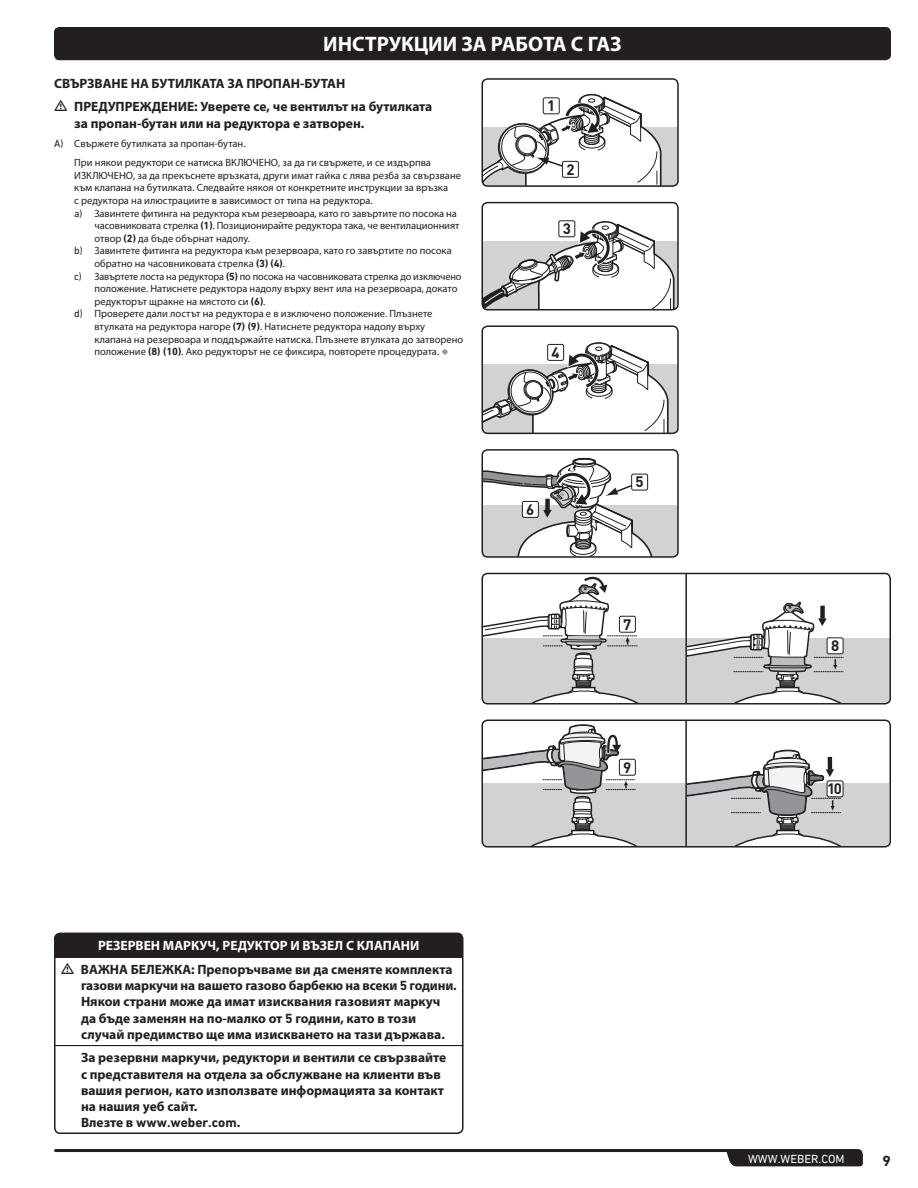
<style>
.page{position:relative;width:918px;height:1188px;background:#fff}
.page>*{position:absolute;margin:0;border:0;box-sizing:border-box;transform-origin:0 0}
.t1{font:700 21px "Myriad Pro";color:#fff}
.t2{font:700 15px "DIN Pro";color:#231f20}
.t3{font:700 15px "DIN Next LT Pro";color:#231f20}
.t4{font:700 13.5px/16.2px "Myriad Pro";color:#231f20}
.t5{font:700 13.5px "Myriad Pro";color:#fff}
.t6{font:700 13.5px "DIN Next LT Pro";color:#231f20}
.t7{font:12px "DIN Next LT Pro";color:#fff}
.t8{font:10.5px/19.4px "Myriad Pro";color:#231f20}
.s1{font-family:"DIN Next LT Pro"}
.s2{font-family:"DIN Next LT Pro";font-weight:700}
.s3{color:#939598}
.s4{font-family:"Myriad Pro"}
</style>
<div class="page">
<div style="left:54px;top:27px;width:837px;height:33px;background:#231f20;border-radius:5px"></div>
<hr style="left:56px;top:1149px;width:682px;height:3px;background:#231f20">
<div style="left:726px;top:1149px;width:137px;height:17px;background:#231f20"></div>
<div style="left:482px;top:127px;width:196px;height:58px;background:#d1d2d4"></div>
<svg style="left:482px;top:94px;width:180px;height:92px"></svg>
<div style="left:543px;top:98px;width:16px;height:16px;background:#fff;border-radius:2px"></div>
<div style="left:543px;top:97px;width:17px;height:17px;border:1px solid #231f20;border-radius:2px"></div>
<div style="left:562px;top:161px;width:16px;height:16px;background:#fff;border-radius:2px"></div>
<div style="left:562px;top:161px;width:17px;height:17px;border:1px solid #231f20;border-radius:2px"></div>
<div style="left:482px;top:78px;width:197px;height:109px;border:2px solid #231f20;border-radius:5px"></div>
<svg style="left:483px;top:221px;width:192px;height:89px"></svg>
<div style="left:559px;top:221px;width:16px;height:16px;background:#fff;border-radius:2px"></div>
<div style="left:558px;top:220px;width:17px;height:17px;border:1px solid #231f20;border-radius:2px"></div>
<div style="left:482px;top:202px;width:197px;height:108px;border:2px solid #231f20;border-radius:5px"></div>
<div style="left:482px;top:505px;width:196px;height:52px;background:#d1d2d4"></div>
<svg style="left:482px;top:457px;width:170px;height:100px"></svg>
<div style="left:482px;top:449px;width:197px;height:109px;border:2px solid #231f20;border-radius:5px"></div>
<div style="left:482px;top:639px;width:408px;height:65px;background:#d1d2d4"></div>
<svg style="left:687px;top:601px;width:160px;height:101px"></svg>
<div style="left:827px;top:638px;width:16px;height:16px;background:#fff;border-radius:2px"></div>
<div style="left:827px;top:637px;width:16px;height:17px;border:1px solid #231f20;border-radius:2px"></div>
<hr style="left:685px;top:573px;width:2px;height:131px;background:#231f20">
<svg style="left:482px;top:573px;width:160px;height:131px"></svg>
<div style="left:482px;top:573px;width:409px;height:132px;border:2px solid #231f20;border-radius:5px"></div>
<div style="left:686px;top:783px;width:203px;height:64px;background:#d1d2d4"></div>
<div style="left:482px;top:783px;width:204px;height:64px;background:#d1d2d4"></div>
<svg style="left:687px;top:749px;width:157px;height:96px"></svg>
<div style="left:827px;top:781px;width:16px;height:16px;background:#fff;border-radius:2px"></div>
<div style="left:827px;top:780px;width:16px;height:17px;border:1px solid #231f20;border-radius:2px"></div>
<hr style="left:685px;top:720px;width:2px;height:127px;background:#231f20">
<svg style="left:482px;top:724px;width:154px;height:123px"></svg>
<div style="left:482px;top:720px;width:409px;height:128px;border:2px solid #231f20;border-radius:5px"></div>
<div style="left:482px;top:365px;width:196px;height:68px;background:#d1d2d4"></div>
<svg style="left:483px;top:342px;width:186px;height:91px"></svg>
<div style="left:548px;top:344px;width:16px;height:16px;background:#fff;border-radius:2px"></div>
<div style="left:547px;top:344px;width:17px;height:17px;border:1px solid #231f20;border-radius:2px"></div>
<hr style="left:482px;top:326px;width:1px;height:107px;background:#231f20">
<div style="left:482px;top:325px;width:197px;height:109px;border:2px solid #231f20;border-radius:5px"></div>
<div style="left:55px;top:933px;width:408px;height:25px;background:#231f20"></div>
<div style="left:54px;top:933px;width:409px;height:201px;border:2px solid #231f20;border-radius:5px"></div>
<hr style="left:54px;top:1045px;width:410px;height:1px;background:#231f20">
<h1 class="t1" style="left:323px;top:31px;width:300px">ИНСТРУКЦИИ ЗА РАБОТА С ГАЗ</h1>
<p class="t4" style="left:74px;top:72px;width:360px;line-height:23px;text-indent:-20px">СВЪРЗВАНЕ НА БУТИЛКАТА ЗА ПРОПАН-БУТАН<br>ПРЕДУПРЕЖДЕНИЕ: Уверете се, че вентилът на бутилката</p>
<p class="t4" style="left:74px;top:114px;width:292px">за пропан-бутан или на редуктора е затворен.</p>
<p class="t8" style="left:74px;top:133px;width:358px;text-indent:-20px"><span class="s1">A)</span> Свържете бутилката за пропан-бутан.<br>При някои редуктори се натиска ВКЛЮЧЕНО, за да ги свържете, и се издърпва</p>
<p class="t8" style="left:74px;top:165px;width:388px">ИЗКЛЮЧЕНО, за да прекъснете връзката, други имат гайка с лява резба за свързване</p>
<p class="t8" style="left:74px;top:178px;width:375px">към клапана на бутилката. Следвайте някоя от конкретните инструкции за връзка</p>
<p class="t8" style="left:74px;top:191px;width:300px">с редуктора на илюстрациите в зависимост от типа на редуктора.</p>
<p class="t8" style="left:74px;top:203px;width:384px"><span class="s1">a)</span> Завинтете фитинга на редуктора към резервоара, като го завъртите по посока на</p>
<p class="t8" style="left:95px;top:216px;width:366px">часовниковата стрелка <span class="s2">(1)</span>. Позиционирайте редуктора така, че вентилационният</p>
<p class="t8" style="left:95px;top:228px;width:157px">отвор <span class="s2">(2)</span> да бъде обърнат надолу.</p>
<p class="t8" style="left:74px;top:241px;width:379px"><span class="s1">b)</span> Завинтете фитинга на редуктора към резервоара, като го завъртите по посока</p>
<p class="t8" style="left:95px;top:254px;width:192px">обратно на часовниковата стрелка <span class="s2">(3) (4)</span>.</p>
<p class="t8" style="left:74px;top:266px;width:389px"><span class="s1">c)</span> Завъртете лоста на редуктора <span class="s2">(5)</span> по посока на часовниковата стрелка до изключено</p>
<p class="t8" style="left:94px;top:279px;width:364px">положение. Натиснете редуктора надолу върху вент ила на резервоара, докато</p>
<p class="t8" style="left:94px;top:291px;width:172px">редукторът щракне на мястото си <span class="s2">(6)</span>.</p>
<p class="t8" style="left:74px;top:304px;width:360px"><span class="s1">d)</span> Проверете дали лостът на редуктора е в изключено положение. Плъзнете</p>
<p class="t8" style="left:94px;top:317px;width:332px">втулката на редуктора нагоре <span class="s2">(7) (9)</span>. Натиснете редуктора надолу върху</p>
<p class="t8" style="left:94px;top:329px;width:370px">клапана на резервоара и поддържайте натиска. Плъзнете втулката до затворено</p>
<p class="t8" style="left:94px;top:342px;width:356px">положение <span class="s2">(8) (10)</span>. Ако редукторът не се фиксира, повторете процедурата. <span class="s3">◆</span></p>
<h2 class="t2" style="left:547px;top:93px;width:10px">1</h2>
<h2 class="t2" style="left:566px;top:157px;width:10px">2</h2>
<h2 class="t2" style="left:563px;top:216px;width:10px">3</h2>
<h2 class="t2" style="left:358px;top:340px;width:10px">3</h2>
<h2 class="t2" style="left:552px;top:340px;width:10px">4</h2>
<h2 class="t2" style="left:526px;top:497px;width:10px">6</h2>
<h2 class="t2" style="left:636px;top:470px;width:10px">5</h2>
<h2 class="t2" style="left:623px;top:612px;width:10px">7</h2>
<p class="t5" style="left:98px;top:937px;width:323px">РЕЗЕРВЕН МАРКУЧ, РЕДУКТОР И ВЪЗЕЛ С КЛАПАНИ</p>
<p class="t4" style="left:81px;top:961px;width:377px">ВАЖНА БЕЛЕЖКА: Препоръчваме ви да сменяте комплекта газови маркучи на вашето газово барбекю на всеки <span class="s1">5</span> години.<br>Някои страни може да имат изисквания газовият маркуч да бъде заменян на по-малко от <span class="s1">5</span> години, като в този случай предимство ще има изискването на тази държава.</p>
<p class="t4" style="left:81px;top:1049px;width:367px">За резервни маркучи, редуктори и вентили се свързвайте с представителя на отдела за обслужване на клиенти във вашия регион, като използвате информацията за контакт на нашия уеб сайт.</p>
<p class="t6" style="left:81px;top:1115px;width:161px"><span class="s4">Влезте в</span> www.weber.com<span class="s4">.</span></p>
<h2 class="t2" style="left:623px;top:755px;width:10px">9</h2>
<h2 class="t2" style="left:831px;top:633px;width:10px">8</h2>
<h2 class="t2" style="left:827px;top:776px;width:16px">10</h2>
<p class="t7" style="left:748px;top:1152px;width:98px">WWW.WEBER.COM</p>
<h2 class="t3" style="left:883px;top:1153px;width:10px">9</h2>
</div>
